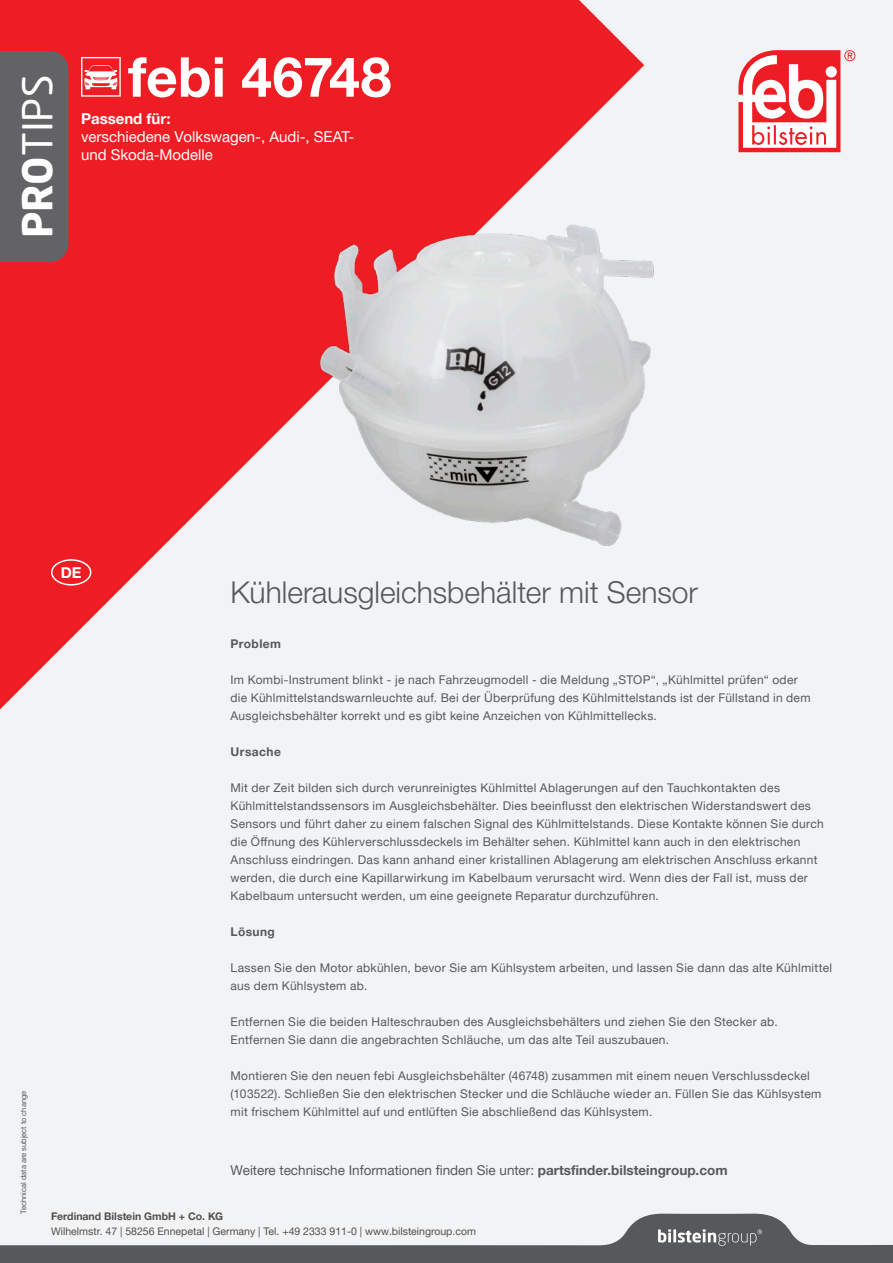
<style>
.page{position:relative;width:893px;height:1263px;background:#f2f3f4}
.page>*{position:absolute;margin:0;border:0;box-sizing:border-box;transform-origin:0 0}
.t1{font:700 55.2px "Helvetica Neue World 75";color:#fff}
.t2{font:40.65px "Neo Sans Pro";color:#fff}
.t3{font:30px "Helvetica Neue World 45 Lt";color:#57585a}
.t4{font:15px/18px "Helvetica Neue World 55 Roman";color:#fff}
.t5{font:700 15px "Helvetica Neue World 75";color:#fff}
.t6{font:13.5px "Helvetica Neue World 55 Roman";color:#57585a}
.t7{font:12px/18px "Helvetica Neue World 55 Roman";letter-spacing:.025em;color:#57585a}
.t8{font:700 12px "Helvetica Neue World 75";letter-spacing:.035em;color:#57585a}
.t9{font:10.5px "Helvetica Neue World 55 Roman";color:#524f4e}
.t10{font:700 10.5px "Helvetica Neue World 75";color:#524f4e}
.t11{font:7.5px "Helvetica Neue World 55 Roman";color:#57585a}
.s1{font-weight:700}
.s2{font-family:"Helvetica Neue World 75";font-weight:700}
</style>
<div class="page">
<svg style="left:0;top:0;width:644px;height:710px;fill:#ee1d23"></svg>
<div style="left:0;top:51px;width:69px;height:211px;background:#636366"></div>
<svg style="left:0;top:1213px;width:893px;height:50px"></svg>
<svg style="left:738px;top:50px;width:117px;height:102px"></svg>
<svg style="left:81px;top:57px;width:40px;height:40px"></svg>
<div style="left:51px;top:559px;width:40px;height:26px;border:2px solid #fff;border-radius:50%"></div>
<img style="left:277px;top:214px;width:377px;height:343px">
<p class="t2" style="left:13px;top:238px;width:165px;rotate:-90deg"><span class="s1">PRO</span>TIPS</p>
<p class="t1" style="left:128px;top:45px;width:265px">febi 46748</p>
<p class="t5" style="left:81px;top:110px;width:91px">Passend für:</p>
<p class="t4" style="left:81px;top:127px;width:275px">verschiedene Volkswagen-, Audi-, SEAT&shy;und Skoda-Modelle</p>
<p class="t5" style="left:61px;top:564px;width:22px">DE</p>
<p class="t11" style="left:19px;top:1213px;width:124px;rotate:-90deg">Technical data are subject to change</p>
<p class="t3" style="left:231px;top:575px;width:469px">Kühlerausgleichsbehälter mit Sensor</p>
<p class="t8" style="left:231px;top:637px;width:52px">Problem</p>
<p class="t7" style="left:231px;top:671px;width:582px">Im Kombi-Instrument blinkt - je nach Fahrzeugmodell - die Meldung „STOP“, „Kühlmittel prüfen“ oder die Kühlmittelstandswarnleuchte auf. Bei der Überprüfung des Kühlmittelstands ist der Füllstand in dem<br>Ausgleichsbehälter korrekt und es gibt keine Anzeichen von Kühlmittellecks.</p>
<p class="t8" style="left:231px;top:745px;width:52px">Ursache</p>
<p class="t7" style="left:231px;top:779px;width:595px">Mit der Zeit bilden sich durch verunreinigtes Kühlmittel Ablagerungen auf den Tauchkontakten des Kühlmittelstandssensors im Ausgleichsbehälter. Dies beeinflusst den elektrischen Widerstandswert des Sensors und führt daher zu einem falschen Signal des Kühlmittelstands. Diese Kontakte können Sie durch die Öffnung des Kühlerverschlussdeckels im Behälter sehen. Kühlmittel kann auch in den elektrischen Anschluss eindringen. Das kann anhand einer kristallinen Ablagerung am elektrischen Anschluss erkannt werden, die durch eine Kapillarwirkung im Kabelbaum verursacht wird. Wenn dies der Fall ist, muss der Kabelbaum untersucht werden, um eine geeignete Reparatur durchzuführen.</p>
<p class="t8" style="left:231px;top:925px;width:46px">Lösung</p>
<p class="t7" style="left:231px;top:959px;width:603px">Lassen Sie den Motor abkühlen, bevor Sie am Kühlsystem arbeiten, und lassen Sie dann das alte Kühlmittel aus dem Kühlsystem ab.</p>
<p class="t7" style="left:231px;top:1013px;width:549px">Entfernen Sie die beiden Halteschrauben des Ausgleichsbehälters und ziehen Sie den Stecker ab.<br>Entfernen Sie dann die angebrachten Schläuche, um das alte Teil auszubauen.</p>
<p class="t7" style="left:231px;top:1067px;width:592px">Montieren Sie den neuen febi Ausgleichsbehälter (46748) zusammen mit einem neuen Verschlussdeckel (103522). Schließen Sie den elektrischen Stecker und die Schläuche wieder an. Füllen Sie das Kühlsystem mit frischem Kühlmittel auf und entlüften Sie abschließend das Kühlsystem.</p>
<p class="t6" style="left:231px;top:1163px;width:498px">Weitere technische Informationen finden Sie unter: <span class="s2">partsfinder.bilsteingroup.com</span></p>
<p class="t10" style="left:51px;top:1210px;width:174px">Ferdinand Bilstein GmbH + Co. KG</p>
<p class="t9" style="left:51px;top:1225px;width:426px">Wilhelmstr. 47 | 58256 Ennepetal | Germany | Tel. +49 2333 911-0 | www.bilsteingroup.com</p>
</div>
